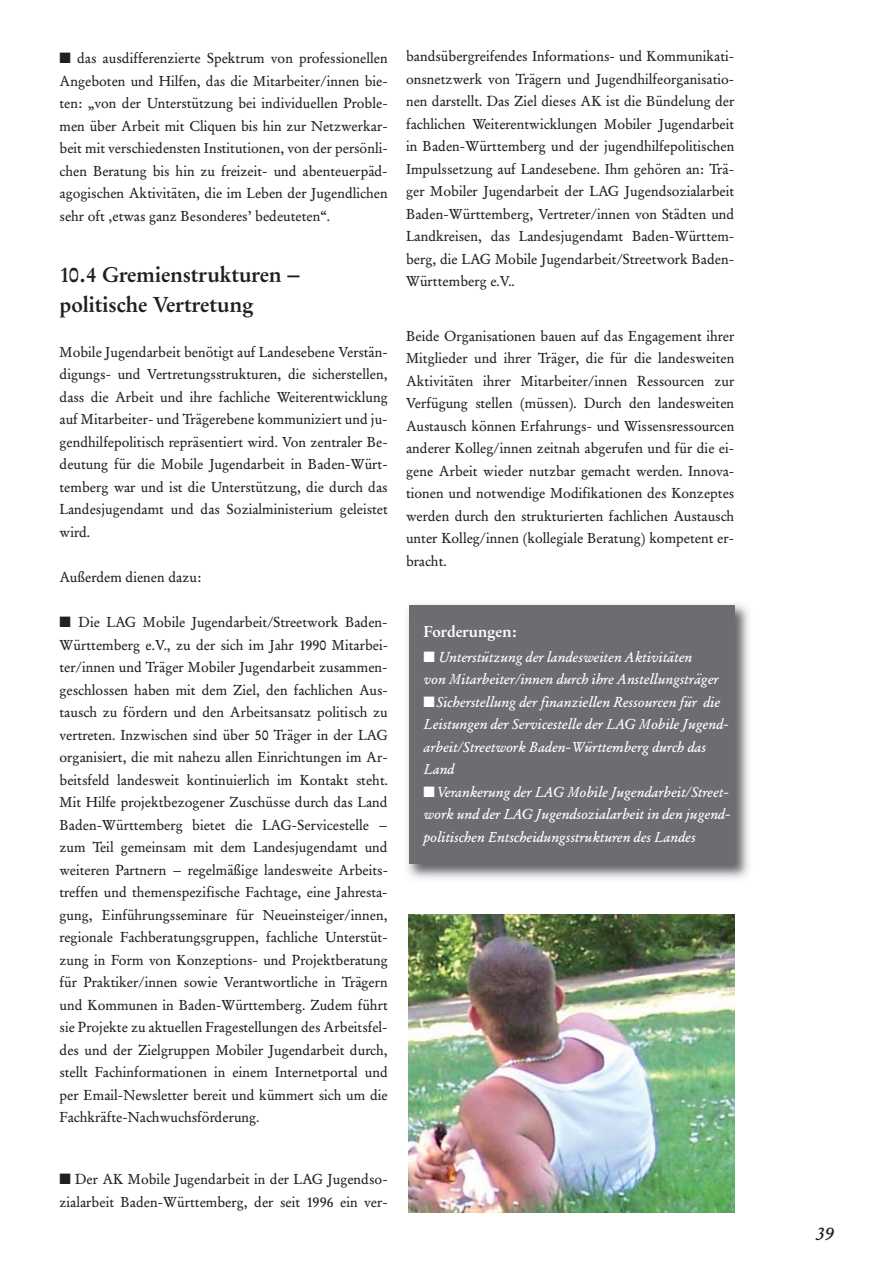
<style>
.page{position:relative;width:893px;height:1263px;background:#fff}
.page>*{position:absolute;margin:0;border:0;box-sizing:border-box;transform-origin:0 0}
.t1{font:500 22.5px/30px "Garamond SB";color:#231f20}
.t2{font:italic 19.5px "Garamond SB";color:#231f20}
.t3{font:500 16.5px "Garamond SB";color:#fff}
.t4{font:15px/22.5px "Garamond SB";color:#231f20;text-align:justify}
.t5{font:italic 15px/22.5px "Garamond SB";color:#fff}
</style>
<div class="page">
<img style="left:407px;top:604px;width:342px;height:275px">
<div style="left:409px;top:605px;width:326px;height:259px;background:#6c6d70"></div>
<img style="left:408px;top:915px;width:327px;height:297px">
<p class="t4" style="left:60px;top:48px;width:330px">■ das ausdifferenzierte Spektrum von professionellen Angeboten und Hilfen, das die Mitarbeiter/innen bie&shy;ten: „von der Unterstützung bei individuellen Proble&shy;men über Arbeit mit Cliquen bis hin zur Netzwerkar&shy;beit mit verschiedensten Institutionen, von der persönli&shy;chen Beratung bis hin zu freizeit- und abenteuerpäd&shy;agogischen Aktivitäten, die im Leben der Jugendlichen sehr oft ‚etwas ganz Besonderes’ bedeuteten“.</p>
<h1 class="t1" style="left:60px;top:261px;width:242px">10.4 Gremienstrukturen – politische Vertretung</h1>
<p class="t4" style="left:60px;top:341px;width:330px">Mobile Jugendarbeit benötigt auf Landesebene Verstän&shy;digungs- und Vertretungsstrukturen, die sicherstellen, dass die Arbeit und ihre fachliche Weiterentwicklung auf Mitarbeiter- und Trägerebene kommuniziert und ju&shy;gendhilfepolitisch repräsentiert wird. Von zentraler Be&shy;deutung für die Mobile Jugendarbeit in Baden-Würt&shy;temberg war und ist die Unterstützung, die durch das Landesjugendamt und das Sozialministerium geleistet wird.</p>
<p class="t4" style="left:60px;top:566px;width:144px">Außerdem dienen dazu:</p>
<p class="t4" style="left:60px;top:611px;width:330px">■ Die LAG Mobile Jugendarbeit/Streetwork Baden-Württemberg e.V., zu der sich im Jahr 1990 Mitarbei&shy;ter/innen und Träger Mobiler Jugendarbeit zusammen&shy;geschlossen haben mit dem Ziel, den fachlichen Aus&shy;tausch zu fördern und den Arbeitsansatz politisch zu vertreten. Inzwischen sind über 50 Träger in der LAG organisiert, die mit nahezu allen Einrichtungen im Ar&shy;beitsfeld landesweit kontinuierlich im Kontakt steht.<br>Mit Hilfe projektbezogener Zuschüsse durch das Land Baden-Württemberg bietet die LAG-Servicestelle – zum Teil gemeinsam mit dem Landesjugendamt und weiteren Partnern – regelmäßige landesweite Arbeits&shy;treffen und themenspezifische Fachtage, eine Jahresta&shy;gung, Einführungsseminare für Neueinsteiger/innen, regionale Fachberatungsgruppen, fachliche Unterstüt&shy;zung in Form von Konzeptions- und Projektberatung für Praktiker/innen sowie Verantwortliche in Trägern und Kommunen in Baden-Württemberg. Zudem führt sie Projekte zu aktuellen Fragestellungen des Arbeitsfel&shy;des und der Zielgruppen Mobiler Jugendarbeit durch, stellt Fachinformationen in einem Internetportal und per Email-Newsletter bereit und kümmert sich um die Fachkräfte-Nachwuchsförderung.</p>
<p class="t4" style="left:406px;top:46px;width:330px">bandsübergreifendes Informations- und Kommunikati&shy;onsnetzwerk von Trägern und Jugendhilfeorganisatio&shy;nen darstellt. Das Ziel dieses AK ist die Bündelung der fachlichen Weiterentwicklungen Mobiler Jugendarbeit in Baden-Württemberg und der jugendhilfepolitischen Impulssetzung auf Landesebene. Ihm gehören an: Trä&shy;ger Mobiler Jugendarbeit der LAG Jugendsozialarbeit Baden-Württemberg, Vertreter/innen von Städten und Landkreisen, das Landesjugendamt Baden-Württem&shy;berg, die LAG Mobile Jugendarbeit/Streetwork Baden-Württemberg e.V..</p>
<p class="t4" style="left:406px;top:325px;width:330px">Beide Organisationen bauen auf das Engagement ihrer Mitglieder und ihrer Träger, die für die landesweiten Aktivitäten ihrer Mitarbeiter/innen Ressourcen zur Verfügung stellen (müssen). Durch den landesweiten Austausch können Erfahrungs- und Wissensressourcen anderer Kolleg/innen zeitnah abgerufen und für die ei&shy;gene Arbeit wieder nutzbar gemacht werden. Innova&shy;tionen und notwendige Modifikationen des Konzeptes werden durch den strukturierten fachlichen Austausch unter Kolleg/innen (kollegiale Beratung) kompetent er&shy;bracht.</p>
<p class="t3" style="left:423px;top:623px;width:95px">Forderungen:</p>
<p class="t5" style="left:423px;top:646px;width:297px">■ Unterstützung der landesweiten Aktivitäten<br>von Mitarbeiter/innen durch ihre Anstellungsträger</p>
<p class="t5" style="left:423px;top:691px;width:306px">■Sicherstellung der finanziellen Ressourcen für die Leistungen der Servicestelle der LAG Mobile Jugend&shy;arbeit/Streetwork Baden-Württemberg durch das Land</p>
<p class="t5" style="left:423px;top:781px;width:308px;text-align:justify">■Verankerung der LAG Mobile Jugendarbeit/Street&shy;work und der LAG Jugendsozialarbeit in den jugend&shy;politischen Entscheidungsstrukturen des Landes</p>
<p class="t4" style="left:60px;top:1168px;width:330px">■ Der AK Mobile Jugendarbeit in der LAG Jugendso&shy;zialarbeit Baden-Württemberg, der seit 1996 ein ver-</p>
<h2 class="t2" style="left:815px;top:1223px;width:20px">39</h2>
</div>
